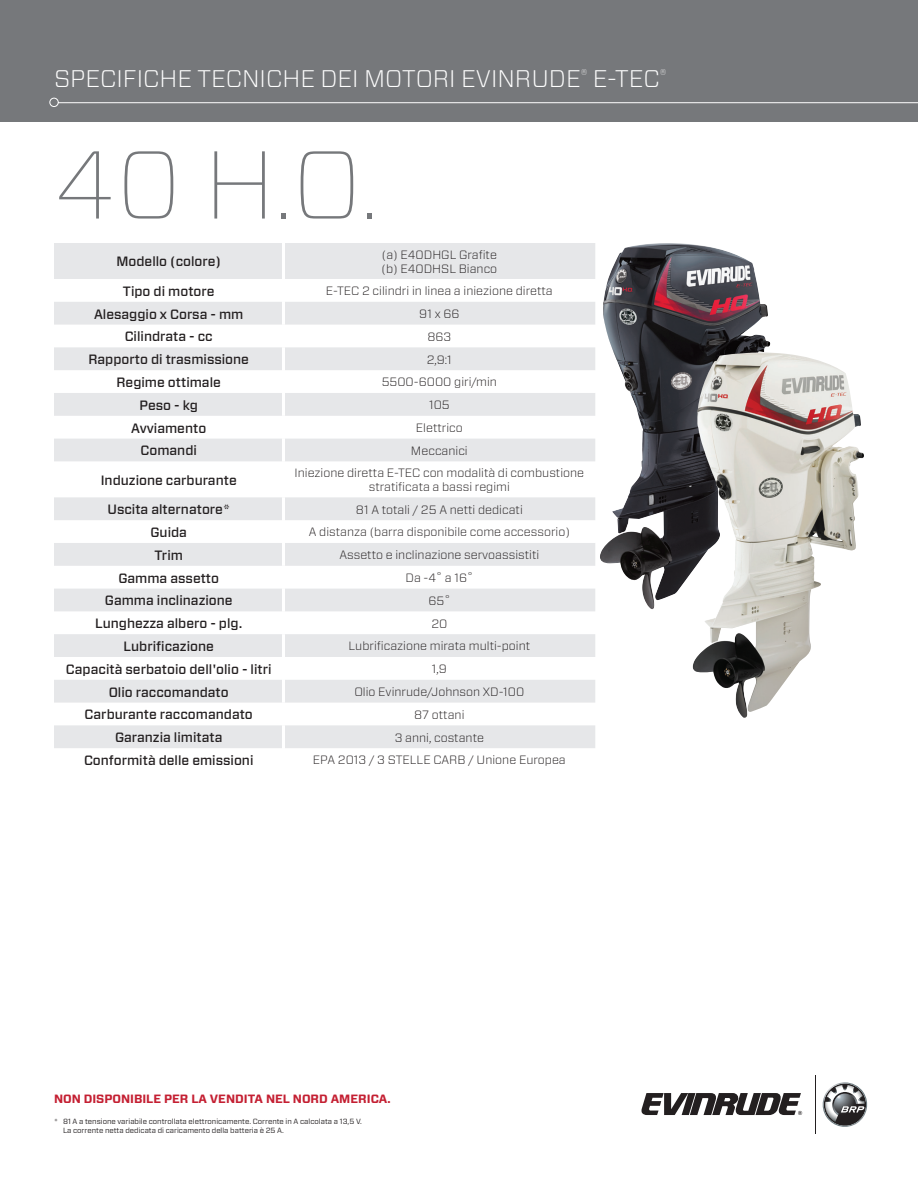
<style>
.page{position:relative;width:918px;height:1188px;background:#fff}
.page>*{position:absolute;margin:0;border:0;box-sizing:border-box;transform-origin:0 0}
.t1{font:100 96px "Forza";color:#76787b}
.t2{font:300 24px "Forza";color:#fff}
.t3{font:500 13.5px "Forza";color:#231f20}
.t4{font:300 12px/14.4px "Forza";color:#231f20;text-align:center}
.t5{font:700 12px "Forza";color:#c41f32}
.t6{font:7.5px/9px "Forza";color:#231f20}
</style>
<div class="page">
<svg style="left:822px;top:1082px;width:46px;height:45px"></svg>
<svg style="left:641px;top:1093px;width:161px;height:22px"></svg>
<hr style="left:815px;top:1075px;width:1px;height:59px;background:#231f20">
<div style="left:0;top:0;width:918px;height:122px;background:#76787b"></div>
<svg style="left:49px;top:97px;width:869px;height:10px"></svg>
<svg style="left:54px;top:243px;width:541px;height:505px;fill:#e6e7e9"></svg>
<hr style="left:282px;top:243px;width:3px;height:36px;background:#fff">
<hr style="left:282px;top:279px;width:3px;height:23px;background:#fff">
<hr style="left:282px;top:302px;width:3px;height:23px;background:#fff">
<hr style="left:282px;top:325px;width:3px;height:22px;background:#fff">
<hr style="left:282px;top:347px;width:3px;height:23px;background:#fff">
<hr style="left:282px;top:370px;width:3px;height:23px;background:#fff">
<hr style="left:282px;top:393px;width:3px;height:23px;background:#fff">
<hr style="left:282px;top:416px;width:3px;height:23px;background:#fff">
<hr style="left:282px;top:439px;width:3px;height:22px;background:#fff">
<hr style="left:282px;top:461px;width:3px;height:36px;background:#fff">
<hr style="left:282px;top:497px;width:3px;height:23px;background:#fff">
<hr style="left:282px;top:520px;width:3px;height:23px;background:#fff">
<hr style="left:282px;top:543px;width:3px;height:23px;background:#fff">
<hr style="left:282px;top:566px;width:3px;height:23px;background:#fff">
<hr style="left:282px;top:589px;width:3px;height:22px;background:#fff">
<hr style="left:282px;top:611px;width:3px;height:23px;background:#fff">
<hr style="left:282px;top:634px;width:3px;height:23px;background:#fff">
<hr style="left:282px;top:657px;width:3px;height:23px;background:#fff">
<hr style="left:282px;top:680px;width:3px;height:23px;background:#fff">
<hr style="left:282px;top:703px;width:3px;height:22px;background:#fff">
<hr style="left:282px;top:725px;width:3px;height:23px;background:#fff">
<img style="left:600px;top:247px;width:164px;height:362px">
<img style="left:692px;top:353px;width:129px;height:365px">
<h2 class="t2" style="left:54px;top:62px;width:614px">SPECIFICHE TECNICHE DEI MOTORI EVINRUDE<sup>®</sup> E-TEC<sup>®</sup></h2>
<p class="t1" style="left:54px;top:118px;width:325px">40 H.O.</p>
<p class="t3" style="left:117px;top:253px;width:106px">Modello (colore)</p>
<p class="t4" style="left:382px;top:247px;width:117px">(a) E40DHGL Grafite</p>
<p class="t4" style="left:381px;top:261px;width:117px">(b) E40DHSL Bianco</p>
<p class="t3" style="left:123px;top:282px;width:93px">Tipo di motore</p>
<p class="t4" style="left:326px;top:283px;width:228px">E-TEC 2 cilindri in linea a iniezione diretta</p>
<p class="t3" style="left:94px;top:305px;width:151px">Alesaggio x Corsa - mm</p>
<p class="t4" style="left:419px;top:306px;width:42px">91 x 66</p>
<p class="t3" style="left:125px;top:328px;width:90px">Cilindrata - cc</p>
<p class="t4" style="left:427px;top:329px;width:25px">863</p>
<p class="t3" style="left:88px;top:351px;width:162px">Rapporto di trasmissione</p>
<p class="t4" style="left:427px;top:352px;width:27px">2,9:1</p>
<p class="t3" style="left:117px;top:373px;width:106px">Regime ottimale</p>
<p class="t4" style="left:382px;top:375px;width:117px">5500-6000 giri/min</p>
<p class="t3" style="left:140px;top:396px;width:60px">Peso - kg</p>
<p class="t4" style="left:429px;top:397px;width:22px">105</p>
<p class="t3" style="left:131px;top:419px;width:77px">Avviamento</p>
<p class="t4" style="left:416px;top:420px;width:48px">Elettrico</p>
<p class="t3" style="left:141px;top:442px;width:58px">Comandi</p>
<p class="t4" style="left:411px;top:443px;width:58px">Meccanici</p>
<p class="t3" style="left:101px;top:471px;width:138px">Induzione carburante</p>
<p class="t4" style="left:295px;top:465px;width:291px">Iniezione diretta E-TEC con modalità di combustione stratificata a bassi regimi</p>
<p class="t3" style="left:107px;top:501px;width:124px">Uscita alternatore*</p>
<p class="t4" style="left:356px;top:502px;width:168px">81 A totali / 25 A netti dedicati</p>
<p class="t3" style="left:150px;top:523px;width:38px">Guida</p>
<p class="t4" style="left:309px;top:525px;width:263px">A distanza (barra disponibile come accessorio)</p>
<p class="t3" style="left:154px;top:546px;width:30px">Trim</p>
<p class="t4" style="left:339px;top:547px;width:201px">Assetto e inclinazione servoassistiti</p>
<p class="t3" style="left:118px;top:569px;width:102px">Gamma assetto</p>
<p class="t4" style="left:406px;top:570px;width:69px">Da -4˚ a 16˚</p>
<p class="t3" style="left:105px;top:592px;width:129px">Gamma inclinazione</p>
<p class="t4" style="left:428px;top:593px;width:23px">65˚</p>
<p class="t3" style="left:95px;top:615px;width:149px">Lunghezza albero - plg.</p>
<p class="t4" style="left:431px;top:616px;width:18px">20</p>
<p class="t3" style="left:124px;top:637px;width:92px">Lubrificazione</p>
<p class="t4" style="left:349px;top:639px;width:183px">Lubrificazione mirata multi-point</p>
<p class="t3" style="left:66px;top:660px;width:207px">Capacità serbatoio dell'olio - litri</p>
<p class="t4" style="left:432px;top:661px;width:17px">1,9</p>
<p class="t3" style="left:109px;top:683px;width:122px">Olio raccomandato</p>
<p class="t4" style="left:354px;top:684px;width:172px">Olio Evinrude/Johnson XD-100</p>
<p class="t3" style="left:85px;top:706px;width:170px">Carburante raccomandato</p>
<p class="t4" style="left:414px;top:707px;width:52px">87 ottani</p>
<p class="t3" style="left:115px;top:729px;width:109px">Garanzia limitata</p>
<p class="t4" style="left:395px;top:730px;width:91px">3 anni, costante</p>
<p class="t3" style="left:84px;top:751px;width:171px">Conformità delle emissioni</p>
<p class="t4" style="left:313px;top:753px;width:254px">EPA 2013 / 3 STELLE CARB / Unione Europea</p>
<p class="t5" style="left:54px;top:1091px;width:338px">NON DISPONIBILE PER LA VENDITA NEL NORD AMERICA.</p>
<p class="t6" style="left:63px;top:1117px;width:301px;text-indent:-9px">* 81 A a tensione variabile controllata elettronicamente. Corrente in A calcolata a 13,5 V.<br>La corrente netta dedicata di caricamento della batteria è 25 A.</p>
</div>
